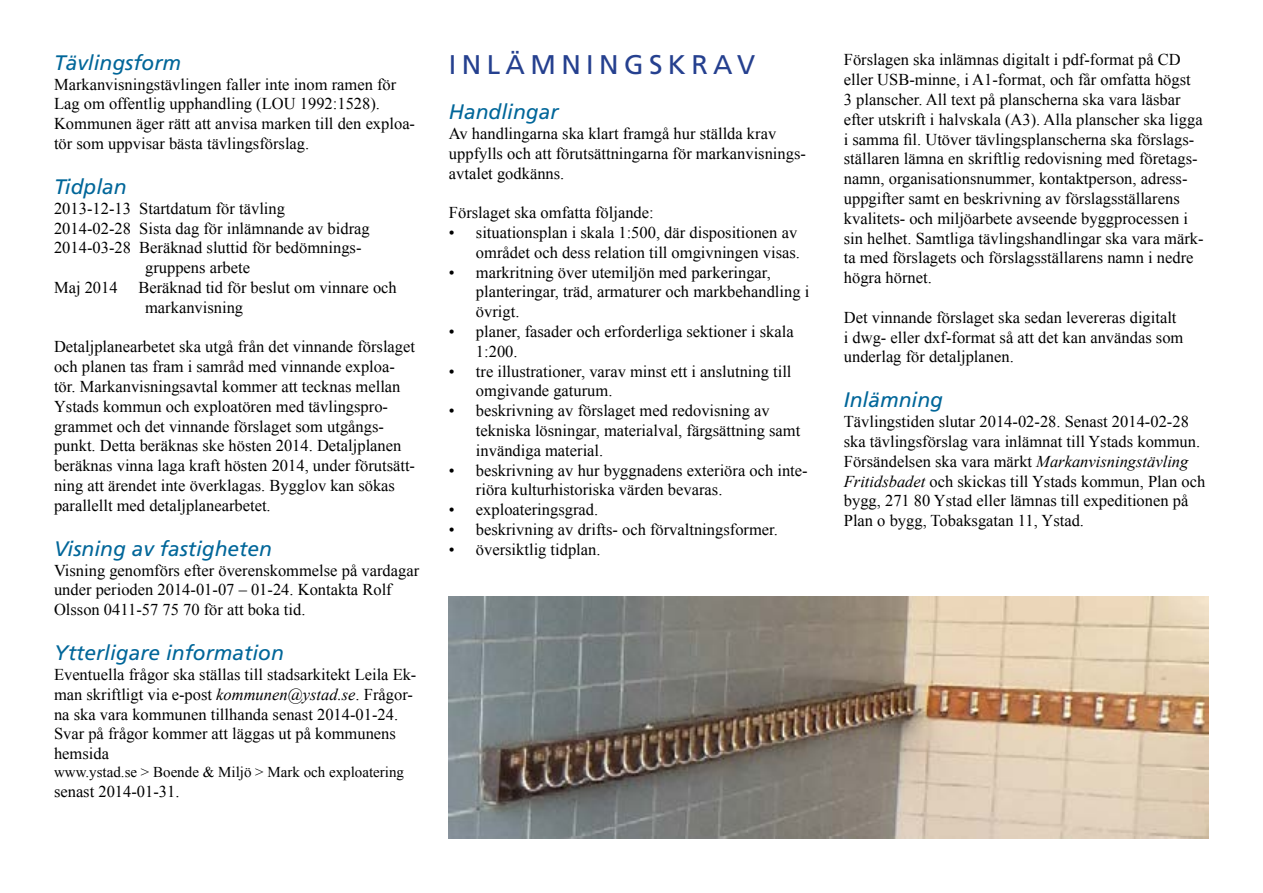
<style>
.page{position:relative;width:1263px;height:893px;background:#fff}
.page>*{position:absolute;margin:0;border:0;box-sizing:border-box;transform-origin:0 0}
.t1{font:27px "Frutiger LT";color:#25408f}
.t2{font:italic 21px "Frutiger LT";color:#069}
.t3{font:16.5px/19.8px "Times New Roman";color:#000}
.t4{font:15px "Times New Roman";color:#000}
.s1{font-style:italic}
</style>
<div class="page">
<img style="left:449px;top:597px;width:760px;height:242px">
<p class="t2" style="left:54px;top:50px;width:129px">Tävlingsform</p>
<p class="t3" style="left:54px;top:74px;width:363px">Markanvisningstävlingen faller inte inom ramen för Lag om offentlig upphandling (LOU 1992:1528).<br>Kommunen äger rätt att anvisa marken till den exploa&shy;tör som uppvisar bästa tävlingsförslag.</p>
<p class="t2" style="left:54px;top:174px;width:74px">Tidplan</p>
<p class="t3" style="left:54px;top:198px;width:232px">2013-12-13 Startdatum för tävling</p>
<p class="t3" style="left:54px;top:218px;width:317px">2014-02-28 Sista dag för inlämnande av bidrag</p>
<p class="t3" style="left:54px;top:238px;width:309px">2014-03-28 Beräknad sluttid för bedömnings-</p>
<p class="t3" style="left:145px;top:257px;width:106px">gruppens arbete</p>
<p class="t3" style="left:54px;top:277px;width:65px">Maj 2014</p>
<p class="t3" style="left:145px;top:277px;width:253px;text-indent:-7px">Beräknad tid för beslut om vinnare och markanvisning</p>
<p class="t3" style="left:54px;top:337px;width:363px">Detaljplanearbetet ska utgå från det vinnande förslaget och planen tas fram i samråd med vinnande exploa&shy;tör. Markanvisningsavtal kommer att tecknas mellan Ystads kommun och exploatören med tävlingspro&shy;grammet och det vinnande förslaget som utgångs&shy;punkt. Detta beräknas ske hösten 2014. Detaljplanen beräknas vinna laga kraft hösten 2014, under förutsätt&shy;ning att ärendet inte överklagas. Bygglov kan sökas parallellt med detaljplanearbetet.</p>
<p class="t2" style="left:54px;top:536px;width:219px">Visning av fastigheten</p>
<p class="t3" style="left:54px;top:560px;width:367px">Visning genomförs efter överenskommelse på vardagar under perioden 2014-01-07 – 01-24. Kontakta Rolf<br>Olsson 0411-57 75 70 för att boka tid.</p>
<p class="t2" style="left:54px;top:641px;width:231px">Ytterligare information</p>
<p class="t3" style="left:54px;top:664px;width:364px">Eventuella frågor ska ställas till stadsarkitekt Leila Ek&shy;man skriftligt via e-post <span class="s1">kommunen@ystad.se</span>. Frågor&shy;na ska vara kommunen tillhanda senast 2014-01-24.<br>Svar på frågor kommer att läggas ut på kommunens hemsida</p>
<p class="t4" style="left:54px;top:762px;width:352px">www.ystad.se &gt; Boende &amp; Miljö &gt; Mark och exploatering</p>
<p class="t3" style="left:54px;top:781px;width:127px">senast 2014-01-31.</p>
<h1 class="t1" style="left:449px;top:49px;width:37px">INLÄMNINGSKRAV</h1>
<p class="t2" style="left:449px;top:100px;width:111px">Handlingar</p>
<p class="t3" style="left:449px;top:123px;width:358px">Av handlingarna ska klart framgå hur ställda krav uppfylls och att förutsättningarna för markanvisnings&shy;avtalet godkänns.</p>
<p class="t3" style="left:449px;top:203px;width:206px">Förslaget ska omfatta följande:</p>
<p class="t3" style="left:449px;top:222px;width:353px;text-align:right">• situationsplan i skala 1:500, där dispositionen av området och dess relation till omgivningen visas.</p>
<p class="t3" style="left:476px;top:262px;width:335px;text-indent:-27px">• markritning över utemiljön med parkeringar, planteringar, träd, armaturer och markbehandling i övrigt.</p>
<p class="t3" style="left:476px;top:321px;width:319px;text-indent:-27px">• planer, fasader och erforderliga sektioner i skala<br>1:200.</p>
<p class="t3" style="left:476px;top:361px;width:317px;text-indent:-27px">• tre illustrationer, varav minst ett i anslutning till omgivande gaturum.</p>
<p class="t3" style="left:476px;top:401px;width:326px;text-indent:-27px">• beskrivning av förslaget med redovisning av tekniska lösningar, materialval, färgsättning samt invändiga material.</p>
<p class="t3" style="left:476px;top:460px;width:333px;text-indent:-27px">• beskrivning av hur byggnadens exteriöra och inte&shy;riöra kulturhistoriska värden bevaras.</p>
<p class="t3" style="left:449px;top:500px;width:151px">• exploateringsgrad.</p>
<p class="t3" style="left:449px;top:519px;width:330px">• beskrivning av drifts- och förvaltningsformer.</p>
<p class="t3" style="left:449px;top:539px;width:153px">• översiktlig tidplan.</p>
<p class="t3" style="left:844px;top:50px;width:361px">Förslagen ska inlämnas digitalt i pdf-format på CD eller USB-minne, i A1-format, och får omfatta högst<br>3 planscher. All text på planscherna ska vara läsbar efter utskrift i halvskala (A3). Alla planscher ska ligga i samma fil. Utöver tävlingsplanscherna ska förslags&shy;ställaren lämna en skriftlig redovisning med företags&shy;namn, organisationsnummer, kontaktperson, adress&shy;uppgifter samt en beskrivning av förslagsställarens kvalitets- och miljöarbete avseende byggprocessen i sin helhet. Samtliga tävlingshandlingar ska vara märk&shy;ta med förslagets och förslagsställarens namn i nedre högra hörnet.</p>
<p class="t3" style="left:844px;top:307px;width:341px">Det vinnande förslaget ska sedan levereras digitalt i dwg- eller dxf-format så att det kan användas som underlag för detaljplanen.</p>
<p class="t2" style="left:844px;top:388px;width:101px">Inlämning</p>
<p class="t3" style="left:844px;top:412px;width:363px">Tävlingstiden slutar 2014-02-28. Senast 2014-02-28 ska tävlingsförslag vara inlämnat till Ystads kommun.<br>Försändelsen ska vara märkt <span class="s1">Markanvisningstävling Fritidsbadet</span> och skickas till Ystads kommun, Plan och bygg, 271 80 Ystad eller lämnas till expeditionen på Plan o bygg, Tobaksgatan 11, Ystad.</p>
</div>
